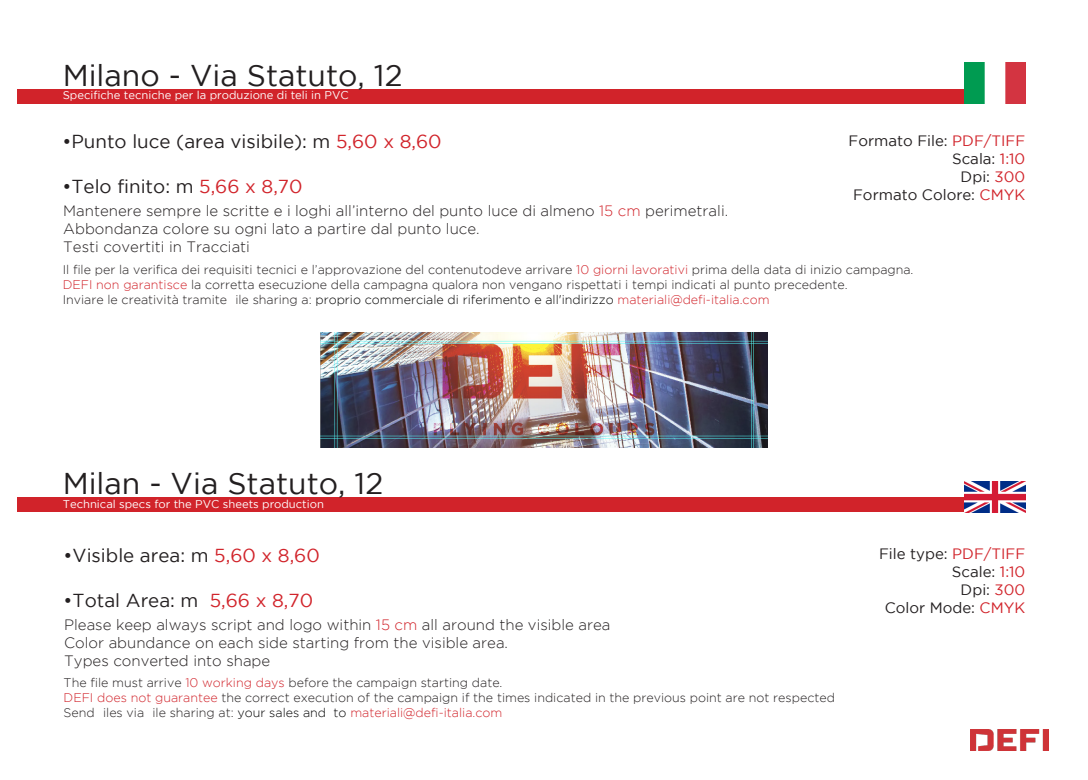
<style>
.page{position:relative;width:1088px;height:780px;background:#fff}
.page>*{position:absolute;margin:0;border:0;box-sizing:border-box;transform-origin:0 0}
.t1{font:30px "Gotham";color:#231f20}
.t2{font:18.75px "Gotham";color:#231f20}
.t3{font:300 15px/18px "Gotham";color:#231f20}
.t4{font:15px "Gotham";color:#231f20}
.t5{font:300 12.5px/15px "Gotham";color:#231f20}
.t6{font:11.25px "Gotham";color:#fff}
.s1{color:#d1232a}
.s2{color:#000}
</style>
<div class="page">
<div style="left:18px;top:89px;width:946px;height:14px;background:#d1232a"></div>
<img style="left:321px;top:332px;width:446px;height:115px">
<img style="left:970px;top:729px;width:78px;height:21px">
<img style="left:964px;top:63px;width:61px;height:40px">
<img style="left:964px;top:481px;width:61px;height:31px">
<div style="left:18px;top:497px;width:946px;height:15px;background:#d1232a"></div>
<p class="t1" style="left:63px;top:58px;width:341px">Milano - Via Statuto, 12</p>
<p class="t6" style="left:63px;top:89px;width:287px">Specifiche tecniche per la produzione di teli in PVC</p>
<p class="t2" style="left:62px;top:131px;width:381px">•Punto luce (area visibile): m <span class="s1">5,60 x 8,60</span></p>
<p class="t2" style="left:62px;top:176px;width:242px">•Telo finito: m <span class="s1">5,66 x 8,70</span></p>
<p class="t4" style="left:848px;top:132px;width:178px">Formato File: <span class="s1">PDF/TIFF</span></p>
<p class="t4" style="left:952px;top:150px;width:75px">Scala: <span class="s1">1:10</span></p>
<p class="t4" style="left:960px;top:168px;width:66px">Dpi: <span class="s1">300</span></p>
<p class="t4" style="left:853px;top:186px;width:174px">Formato Colore: <span class="s1">CMYK</span></p>
<p class="t3" style="left:63px;top:202px;width:666px">Mantenere sempre le scritte e i loghi all’interno del punto luce di almeno <span class="s1">15 cm</span> perimetrali.<br>Abbondanza colore su ogni lato a partire dal punto luce.<br>Testi covertiti in Tracciati</p>
<p class="t5" style="left:63px;top:262px;width:852px">Il file per la verifica dei requisiti tecnici e l’approvazione del contenutodeve arrivare <span class="s1">10 giorni lavorativi</span> prima della data di inizio campagna.<br><span class="s1">DEFI non garantisce</span> la corretta esecuzione della campagna qualora non vengano rispettati i tempi indicati al punto precedente.<br>Inviare le creatività tramite ile sharing a: <span class="s2">proprio commerciale di riferimento e all'indirizzo</span> <span class="s1">materiali@defi-italia.com</span></p>
<p class="t1" style="left:63px;top:467px;width:322px">Milan - Via Statuto, 12</p>
<p class="t6" style="left:63px;top:497px;width:263px">Technical specs for the PVC sheets production</p>
<p class="t2" style="left:64px;top:544px;width:258px">•Visible area: m <span class="s1">5,60 x 8,60</span></p>
<p class="t2" style="left:64px;top:589px;width:251px">•Total Area: m <span class="s1">5,66 x 8,70</span></p>
<p class="t3" style="left:64px;top:615px;width:548px">Please keep always script and logo within <span class="s1">15 cm</span> all around the visible area<br>Color abundance on each side starting from the visible area.<br>Types converted into shape</p>
<p class="t5" style="left:64px;top:675px;width:773px">The file must arrive <span class="s1">10 working days</span> before the campaign starting date.<br><span class="s1">DEFI does not guarantee</span> the correct execution of the campaign if the times indicated in the previous point are not respected<br>Send iles via ile sharing at: <span class="s2">your sales and to</span> <span class="s1">materiali@defi-italia.com</span></p>
<p class="t4" style="left:879px;top:545px;width:148px">File type: <span class="s1">PDF/TIFF</span></p>
<p class="t4" style="left:952px;top:563px;width:75px">Scale: <span class="s1">1:10</span></p>
<p class="t4" style="left:960px;top:581px;width:66px">Dpi: <span class="s1">300</span></p>
<p class="t4" style="left:885px;top:599px;width:142px">Color Mode: <span class="s1">CMYK</span></p>
</div>
